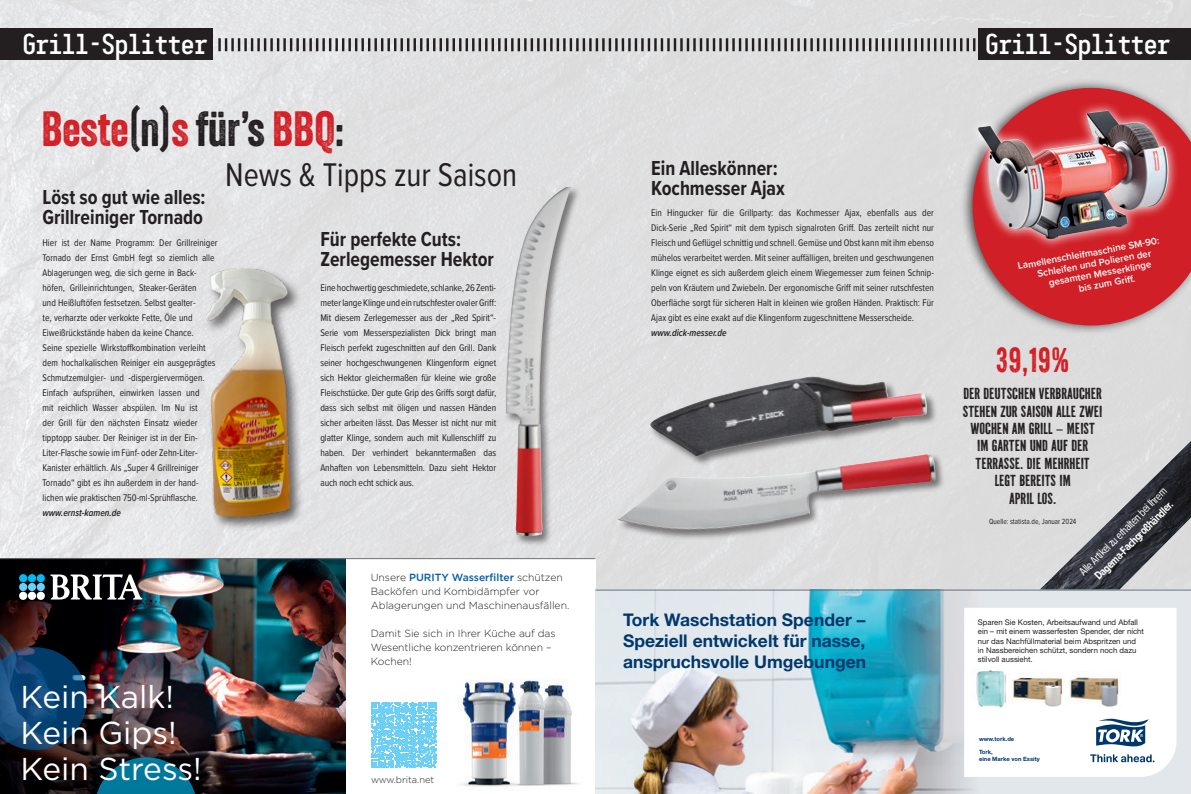
<style>
.page{position:relative;width:1191px;height:794px;background:#fff}
.page>*{position:absolute;margin:0;border:0;box-sizing:border-box;transform-origin:0 0}
.t1{font:48px "Veneer";color:#d31f25}
.t2{font:34px "Proxima Nova Cond";color:#231f20;scale:.95 1}
.t3{font:33.4px "PF Fuel Grime";color:#d31f25}
.t4{font:31.6px/35.8px "Gotham";color:#fff}
.t5{font:30px "Motor";color:#fff}
.t6{font:700 21px/20px "Proxima Nova Cond";color:#231f20;scale:.95 1}
.t7{font:700 17.5px/21px "Helvetica Neue LT Std";color:#00386c;text-align:justify}
.t8{font:15.3px/17.4px "PF Fuel Grime";color:#231f20;text-align:center}
.t9{font:11.9px "Proxima Nova Cond";color:#fff;scale:.93 1}
.t10{font:700 11.9px "Proxima Nova Cond";color:#fff;scale:.93 1}
.t11{font:300 10.3px/14px "Gotham";color:#231f20}
.t12{font:10px/15px "Proxima Nova Cond";color:#231f20;scale:.95 1}
.t13{font:10px/15px "Proxima Nova Cond";color:#231f20;text-align:justify}
.t14{font:600 10px/10.9px "Proxima Nova";color:#fff}
.t15{font:italic 600 10px "Proxima Nova Cond";color:#231f20;scale:.95 1}
.t16{font:300 9.3px "Gotham";color:#231f20}
.t17{font:7.8px/9.3px "Helvetica Neue LT Pro";color:#231f20}
.t18{font:7.8px "Proxima Nova Cond";color:#231f20;scale:.95 1}
.t19{font:700 5.8px/6.8px "Helvetica Neue LT Pro";color:#00386c}
.s1{color:#231f20}
.s2{font-weight:500;color:#015ca3}
</style>
<div class="page">
<img style="left:0;top:0;width:1191px;height:590px">
<div style="left:0;top:28px;width:213px;height:32px;background:#231f20"></div>
<img style="left:0;top:559px;width:345px;height:235px">
<img style="left:0;top:647px;width:275px;height:147px">
<div style="left:345px;top:558px;width:250px;height:236px;background:#fff"></div>
<img style="left:458px;top:679px;width:121px;height:108px">
<svg style="left:371px;top:702px;width:65px;height:66px"></svg>
<div style="left:37px;top:591px;width:8px;height:8px;background:#fff;border-radius:50%"></div>
<div style="left:28px;top:591px;width:8px;height:8px;background:#fff;border-radius:50%"></div>
<div style="left:19px;top:591px;width:8px;height:8px;background:#fff;border-radius:50%"></div>
<div style="left:37px;top:574px;width:8px;height:8px;background:#00baf1;border-radius:50%"></div>
<div style="left:28px;top:574px;width:8px;height:8px;background:#00baf1;border-radius:50%"></div>
<div style="left:19px;top:574px;width:8px;height:8px;background:#00baf1;border-radius:50%"></div>
<div style="left:37px;top:583px;width:8px;height:8px;background:#6bcff6;border-radius:50%"></div>
<div style="left:28px;top:583px;width:8px;height:8px;background:#6bcff6;border-radius:50%"></div>
<div style="left:19px;top:583px;width:8px;height:8px;background:#6bcff6;border-radius:50%"></div>
<svg style="left:50px;top:574px;width:92px;height:25px"></svg>
<hr style="left:0;top:558px;width:595px;height:1px;background:#6c6d70">
<img style="left:595px;top:591px;width:310px;height:203px">
<svg style="left:905px;top:591px;width:285px;height:203px"></svg>
<svg style="left:964px;top:608px;width:212px;height:169px"></svg>
<img style="left:970px;top:668px;width:39px;height:41px">
<img style="left:1067px;top:671px;width:56px;height:35px">
<img style="left:1012px;top:671px;width:55px;height:35px">
<div style="left:978px;top:28px;width:213px;height:32px;background:#231f20"></div>
<svg style="left:218px;top:38px;width:757px;height:13px"></svg>
<svg style="left:1040px;top:589px;width:151px;height:6px"></svg>
<img style="left:1040px;top:441px;width:151px;height:148px">
<div style="left:649px;top:375px;width:288px;height:92px;background:#231f20;opacity:.55"></div>
<img style="left:650px;top:376px;width:277px;height:76px">
<div style="left:617px;top:452px;width:328px;height:88px;background:#231f20;opacity:.55"></div>
<img style="left:617px;top:454px;width:319px;height:76px">
<hr style="left:595px;top:590px;width:596px;height:1px;background:#6c6d70">
<div style="left:504px;top:186px;width:77px;height:360px;background:#231f20;opacity:.55"></div>
<img style="left:506px;top:187px;width:65px;height:349px">
<div style="left:204px;top:265px;width:101px;height:266px;background:#231f20;opacity:.68"></div>
<img style="left:202px;top:268px;width:92px;height:249px">
<div style="left:959px;top:78px;width:232px;height:257px;background:#231f20;opacity:.75"></div>
<svg style="left:972px;top:88px;width:219px;height:237px;fill:#d01f26"></svg>
<svg style="left:968px;top:100px;width:211px;height:149px;fill:#d02027"></svg>
<img style="left:978px;top:111px;width:190px;height:128px">
<h3 class="t5" style="left:23px;top:27px;width:186px">Grill-Splitter</h3>
<h3 class="t5" style="left:985px;top:27px;width:186px">Grill-Splitter</h3>
<h1 class="t1" style="left:41px;top:100px;width:304px">Beste<span class="s1">(n)</span>s<span class="s1">für’s</span> BBQ<span class="s1">:</span></h1>
<h2 class="t2" style="left:225px;top:149px;width:309px">News &amp; Tipps zur Saison</h2>
<h3 class="t6" style="left:43px;top:186px;width:173px">Löst so gut wie alles:<br>Grillreiniger Tornado</h3>
<p class="t12" style="left:43px;top:235px;width:186px">Hier ist der Name Programm: Der Grillreiniger Tornado der Ernst GmbH fegt so ziemlich alle Ablagerungen weg, die sich gerne in Back&shy;höfen, Grilleinrichtungen, Steaker-Geräten<br>und Heißluftöfen festsetzen. Selbst gealter-<br>te, verharzte oder verkokte Fette, Öle und Eiweißrückstände haben da keine Chance.<br>Seine spezielle Wirkstoffkombination verleiht dem hochalkalischen Reiniger ein ausgeprägtes Schmutzemulgier- und -dispergiervermögen.<br>Einfach aufsprühen, einwirken lassen und<br>mit reichlich Wasser abspülen. Im Nu ist<br>der Grill für den nächsten Einsatz wieder tipptopp sauber. Der Reiniger ist in der Ein-Liter-Flasche sowie im Fünf- oder Zehn-Liter-Kanister erhältlich. Als „Super 4 Grillreiniger Tornado“ gibt es ihn außerdem in der hand&shy;lichen wie praktischen 750-ml-Sprühflasche.</p>
<p class="t15" style="left:43px;top:505px;width:84px">www.ernst-kamen.de</p>
<h3 class="t6" style="left:320px;top:229px;width:184px">Für perfekte Cuts:<br>Zerlegemesser Hektor</h3>
<p class="t13" style="left:320px;top:280px;width:177px">Eine hochwertig geschmiedete, schlanke, 26 Zenti&shy;meter lange Klinge und ein rutschfester ovaler Griff:<br>Mit diesem Zerlegemesser aus der „Red Spirit“- Serie vom Messerspezialisten Dick bringt man Fleisch perfekt zugeschnitten auf den Grill. Dank seiner hochgeschwungenen Klingenform eignet sich Hektor gleichermaßen für kleine wie große Fleischstücke. Der gute Grip des Griffs sorgt dafür, dass sich selbst mit öligen und nassen Händen sicher arbeiten lässt. Das Messer ist nicht nur mit glatter Klinge, sondern auch mit Kullenschliff zu haben. Der verhindert bekanntermaßen das Anhaften von Lebensmitteln. Dazu sieht Hektor auch noch echt schick aus.</p>
<h3 class="t4" style="left:21px;top:678px;width:183px">Kein Kalk!<br>Kein Gips!<br>Kein Stress!</h3>
<p class="t11" style="left:371px;top:570px;width:200px">Unsere <span class="s2">PURITY Wasserfilter</span> schützen<br>Backöfen und Kombidämpfer vor<br>Ablagerungen und Maschinenausfällen.</p>
<p class="t11" style="left:371px;top:626px;width:186px">Damit Sie sich in Ihrer Küche auf das<br>Wesentliche konzentrieren können –<br>Kochen!</p>
<p class="t16" style="left:371px;top:774px;width:65px">www.brita.net</p>
<h3 class="t6" style="left:651px;top:158px;width:142px">Ein Alleskönner:<br>Kochmesser Ajax</h3>
<p class="t12" style="left:651px;top:205px;width:299px;text-align:justify">Ein Hingucker für die Grillparty: das Kochmesser Ajax, ebenfalls aus der Dick-Serie „Red Spirit“ mit dem typisch signalroten Griff. Das zerteilt nicht nur Fleisch und Geflügel schnittig und schnell. Gemüse und Obst kann mit ihm ebenso mühelos verarbeitet werden. Mit seiner auffälligen, breiten und geschwungenen Klinge eignet es sich außerdem gleich einem Wiegemesser zum feinen Schnip&shy;peln von Kräutern und Zwiebeln. Der ergonomische Griff mit seiner rutschfesten Oberfläche sorgt für sicheren Halt in kleinen wie großen Händen. Praktisch: Für Ajax gibt es eine exakt auf die Klingenform zugeschnittene Messerscheide.</p>
<p class="t15" style="left:651px;top:325px;width:81px">www.dick-messer.de</p>
<p class="t14" style="left:1034px;top:257px;width:127px;text-indent:-18px;rotate:-10deg">Lamellenschleifmaschine SM-90:<br>Schleifen und Polieren der</p>
<p class="t14" style="left:1076px;top:271px;width:77px;text-indent:-29px;rotate:-10deg">gesamten Messerklinge bis zum Griff .</p>
<h3 class="t3" style="left:995px;top:340px;width:76px">39,19%</h3>
<h3 class="t8" style="left:963px;top:385px;width:141px">DER DEUTSCHEN VERBRAUCHER<br>STEHEN ZUR SAISON ALLE ZWEI<br>WOCHEN AM GRILL – MEIST<br>IM GARTEN UND AUF DER<br>TERRASSE. DIE MEHRHEIT<br>LEGT BEREITS IM<br>APRIL LOS.</h3>
<p class="t18" style="left:989px;top:515px;width:93px">Quelle: statista.de, Januar 2024</p>
<p class="t9" style="left:1074px;top:567px;width:129px;rotate:-45deg">Alle Artikel zu erhalten bei Ihrem</p>
<p class="t10" style="left:1090px;top:571px;width:115px;rotate:-45deg">Dagema-Fachgroßhändler.</p>
<h3 class="t7" style="left:623px;top:608px;width:244px">Tork Waschstation Spender – Speziell entwickelt für nasse, anspruchsvolle Umgebungen</h3>
<p class="t17" style="left:978px;top:617px;width:168px">Sparen Sie Kosten, Arbeitsaufwand und Abfall ein – mit einem wasserfesten Spender, der nicht nur das Nachfüllmaterial beim Abspritzen und<br>in Nassbereichen schützt, sondern noch dazu stilvoll aussieht.</p>
<p class="t19" style="left:979px;top:735px;width:37px">www.tork.de</p>
<p class="t19" style="left:979px;top:748px;width:62px">Tork,<br>eine Marke von Essity</p>
</div>
